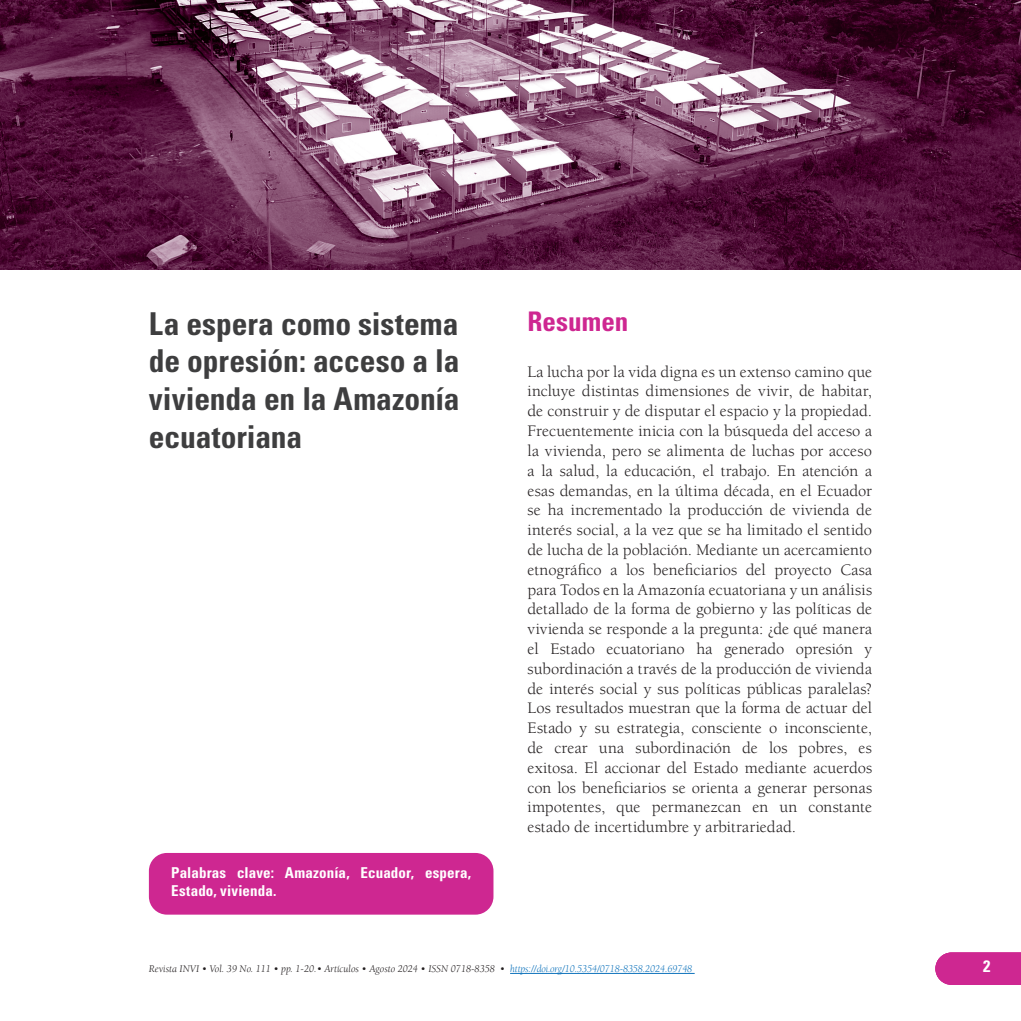
<style>
.page{position:relative;width:1021px;height:1021px;background:#fff}
.page>*{position:absolute;margin:0;border:0;box-sizing:border-box;transform-origin:0 0}
.titulo{font:700 condensed 31.5px/37.8px "Univers LT Std";letter-spacing:-.005em;color:#3e3e3f;text-align:justify}
.sub{font:700 condensed 27px "Univers LT Std";color:#ce2791}
.txt_esp{font:16.5px/19.8px "Berkeley Std";color:#231f20;text-align:justify}
.t1{font:700 condensed 16.5px "Univers LT Std";color:#fff}
.palabras_claves{font:700 condensed 15px/18px "Univers LT Std";letter-spacing:.01em;color:#fff}
.t2{font:italic 10.5px "Berkeley Pro";color:#231f20}
.s1{font-style:inherit}
.s2{color:#1074bc}
</style>
<div class="page">
<svg style="left:935px;top:952px;width:85px;height:32px;background:#d03095"></svg>
<div style="left:149px;top:853px;width:344px;height:61px;background:#ce2791;border-radius:18px"></div>
<hr style="left:510px;top:973px;width:184px;height:1px;background:#1074bc">
<img style="left:0;top:0;width:1020px;height:269px">
<p class="titulo" style="left:149px;top:304px;width:312px">La espera como sistema de opresión: acceso a la vivienda en la Amazonía ecuatoriana</p>
<p class="sub" style="left:527px;top:305px;width:102px">Resumen</p>
<p class="txt_esp" style="left:527px;top:362px;width:346px">La lucha por la vida digna es un extenso camino que incluye distintas dimensiones de vivir, de habitar, de construir y de disputar el espacio y la propiedad.<br>Frecuentemente inicia con la búsqueda del acceso a la vivienda, pero se alimenta de luchas por acceso a la salud, la educación, el trabajo. En atención a esas demandas, en la última década, en el Ecuador se ha incrementado la producción de vivienda de interés social, a la vez que se ha limitado el sentido de lucha de la población. Mediante un acercamiento etnográfico a los beneficiarios del proyecto Casa para Todos en la Amazonía ecuatoriana y un análisis detallado de la forma de gobierno y las políticas de vivienda se responde a la pregunta: ¿de qué manera el Estado ecuatoriano ha generado opresión y subordinación a través de la producción de vivienda de interés social y sus políticas públicas paralelas?<br>Los resultados muestran que la forma de actuar del Estado y su estrategia, consciente o inconsciente, de crear una subordinación de los pobres, es exitosa. El accionar del Estado mediante acuerdos con los beneficiarios se orienta a generar personas impotentes, que permanezcan en un constante estado de incertidumbre y arbitrariedad.</p>
<p class="palabras_claves" style="left:171px;top:863px;width:301px">Palabras clave: Amazonía, Ecuador, espera,<br>Estado, vivienda.</p>
<p class="t2" style="left:149px;top:963px;width:545px">Revista INVI • Vol. 39 No. 111 • pp. <span class="s1">1-20</span>.• Artículos • Agosto 2024 • ISSN 0718-8358 • <span class="s2">https://doi.org/10.5354/0718-8358.2024.69748</span></p>
<p class="t1" style="left:983px;top:956px;width:9px">2</p>
</div>
